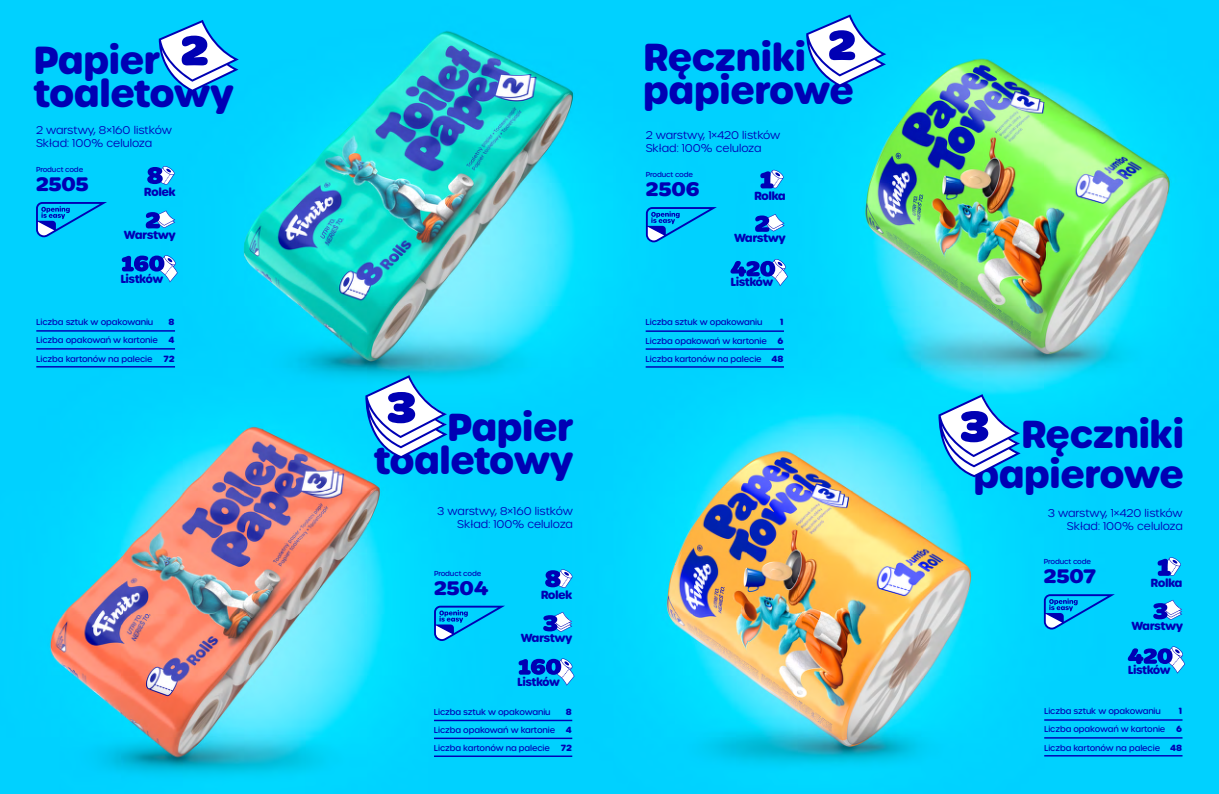
<style>
.page{position:relative;width:1219px;height:794px;background:#fff}
.page>*{position:absolute;margin:0;border:0;box-sizing:border-box;transform-origin:0 0}
.t1{font:700 37.8px/33.5px "Urbane Rounded";letter-spacing:-.03em;color:#0000b4}
.t2{font:700 37.7px/33.4px "Urbane Rounded";letter-spacing:-.03em;color:#0000b4;text-align:right}
.t3{font:700 21px "Marigny";color:#0000b4}
.t4{font:700 11.4px "Urbane Rounded";letter-spacing:-.05em;color:#0000b4}
.t5{font:300 10.9px/13px "Urbane Rounded";color:#0000b4}
.t6{font:700 8.7px/18.1px "Urbane Rounded";letter-spacing:-.005em;color:#0000b4;text-align:center}
.t7{font:500 8.4px/18.2px "Urbane Rounded";letter-spacing:-.015em;color:#0000b4}
.t8{font:500 8.3px/18.1px "Urbane Rounded";letter-spacing:-.015em;color:#0000b4}
.t9{font:500 7px "Urbane Rounded";letter-spacing:-.02em;color:#0000b4}
</style>
<div class="page">
<img style="left:0;top:0;width:1219px;height:794px">
<hr style="left:36px;top:330px;width:139px;height:2px;background:#0000b4">
<hr style="left:36px;top:348px;width:139px;height:1px;background:#0000b4">
<hr style="left:36px;top:366px;width:139px;height:1px;background:#0000b4">
<svg style="left:146px;top:210px;width:29px;height:18px"></svg>
<svg style="left:147px;top:166px;width:28px;height:19px"></svg>
<svg style="left:122px;top:255px;width:56px;height:27px"></svg>
<hr style="left:434px;top:719px;width:138px;height:2px;background:#0000b4">
<hr style="left:434px;top:737px;width:138px;height:2px;background:#0000b4">
<hr style="left:434px;top:755px;width:138px;height:2px;background:#0000b4">
<svg style="left:545px;top:569px;width:28px;height:19px"></svg>
<svg style="left:519px;top:658px;width:55px;height:27px"></svg>
<svg style="left:543px;top:612px;width:29px;height:20px"></svg>
<svg style="left:1153px;top:600px;width:29px;height:20px"></svg>
<svg style="left:1128px;top:646px;width:57px;height:27px"></svg>
<svg style="left:1158px;top:557px;width:23px;height:19px"></svg>
<hr style="left:646px;top:330px;width:138px;height:2px;background:#0000b4">
<hr style="left:646px;top:348px;width:138px;height:2px;background:#0000b4">
<hr style="left:646px;top:366px;width:138px;height:2px;background:#0000b4">
<hr style="left:1044px;top:719px;width:138px;height:1px;background:#0000b4">
<hr style="left:1044px;top:737px;width:138px;height:1px;background:#0000b4">
<hr style="left:1044px;top:755px;width:138px;height:1px;background:#0000b4">
<svg style="left:730px;top:259px;width:58px;height:27px"></svg>
<svg style="left:760px;top:170px;width:24px;height:18px"></svg>
<svg style="left:755px;top:214px;width:30px;height:18px"></svg>
<svg style="left:159px;top:20px;width:80px;height:72px"></svg>
<svg style="left:806px;top:14px;width:80px;height:73px"></svg>
<svg style="left:365px;top:375px;width:82px;height:83px"></svg>
<svg style="left:938px;top:394px;width:83px;height:83px"></svg>
<svg style="left:36px;top:202px;width:71px;height:35px"></svg>
<svg style="left:646px;top:207px;width:71px;height:35px"></svg>
<svg style="left:434px;top:605px;width:71px;height:36px"></svg>
<svg style="left:1044px;top:594px;width:71px;height:35px"></svg>
<h1 class="t1" style="left:33px;top:43px;width:202px">Papier toaletowy</h1>
<h3 class="t5" style="left:36px;top:123px;width:137px">2 warstwy, 8×160 listków<br>Skład: 100% celuloza</h3>
<p class="t9" style="left:36px;top:165px;width:49px">Product code</p>
<h3 class="t3" style="left:36px;top:172px;width:54px">2505</h3>
<h3 class="t4" style="left:144px;top:184px;width:33px">Rolek</h3>
<h3 class="t4" style="left:124px;top:226px;width:53px">Warstwy</h3>
<h3 class="t4" style="left:120px;top:271px;width:44px">Listków</h3>
<p class="t7" style="left:36px;top:313px;width:123px">Liczba sztuk w opakowaniu<br>Liczba opakowań w kartonie<br>Liczba kartonów na palecie</p>
<p class="t6" style="left:164px;top:313px;width:13px">8<br>4<br>72</p>
<h2 class="t2" style="left:374px;top:411px;width:202px">Papier toaletowy</h2>
<h3 class="t5" style="left:437px;top:505px;width:137px;text-align:right">3 warstwy, 8×160 listków<br>Skład: 100% celuloza</h3>
<p class="t9" style="left:434px;top:569px;width:49px">Product code</p>
<h3 class="t3" style="left:434px;top:575px;width:56px">2504</h3>
<h3 class="t4" style="left:541px;top:587px;width:33px">Rolek</h3>
<h3 class="t4" style="left:521px;top:630px;width:53px">Warstwy</h3>
<h3 class="t4" style="left:517px;top:674px;width:44px">Listków</h3>
<p class="t8" style="left:434px;top:702px;width:123px">Liczba sztuk w opakowaniu<br>Liczba opakowań w kartonie<br>Liczba kartonów na palecie</p>
<p class="t6" style="left:561px;top:702px;width:13px">8<br>4<br>72</p>
<h2 class="t2" style="left:643px;top:41px;width:213px;text-align:left">Ręczniki papierowe</h2>
<h3 class="t5" style="left:646px;top:128px;width:136px">2 warstwy, 1×420 listków<br>Skład: 100% celuloza</h3>
<p class="t9" style="left:646px;top:170px;width:49px">Product code</p>
<h3 class="t3" style="left:646px;top:177px;width:55px">2506</h3>
<h3 class="t4" style="left:754px;top:187px;width:33px">Rolka</h3>
<h3 class="t4" style="left:734px;top:230px;width:53px">Warstwy</h3>
<h3 class="t4" style="left:730px;top:274px;width:44px">Listków</h3>
<p class="t8" style="left:646px;top:313px;width:123px">Liczba sztuk w opakowaniu<br>Liczba opakowań w kartonie<br>Liczba kartonów na palecie</p>
<p class="t6" style="left:771px;top:313px;width:14px;text-align:right">1<br>6<br>48</p>
<h2 class="t2" style="left:973px;top:414px;width:213px;line-height:40px">Ręczniki papierowe</h2>
<h3 class="t5" style="left:1048px;top:506px;width:137px;text-align:right">3 warstwy, 1×420 listków<br>Skład: 100% celuloza</h3>
<p class="t9" style="left:1044px;top:557px;width:49px">Product code</p>
<h3 class="t3" style="left:1044px;top:564px;width:54px">2507</h3>
<h3 class="t4" style="left:1151px;top:575px;width:33px">Rolka</h3>
<h3 class="t4" style="left:1131px;top:617px;width:53px">Warstwy</h3>
<h3 class="t4" style="left:1128px;top:662px;width:44px">Listków</h3>
<p class="t8" style="left:1044px;top:702px;width:123px">Liczba sztuk w opakowaniu<br>Liczba opakowań w kartonie<br>Liczba kartonów na palecie</p>
<p class="t6" style="left:1170px;top:702px;width:14px;text-align:right">1<br>6<br>48</p>
</div>
